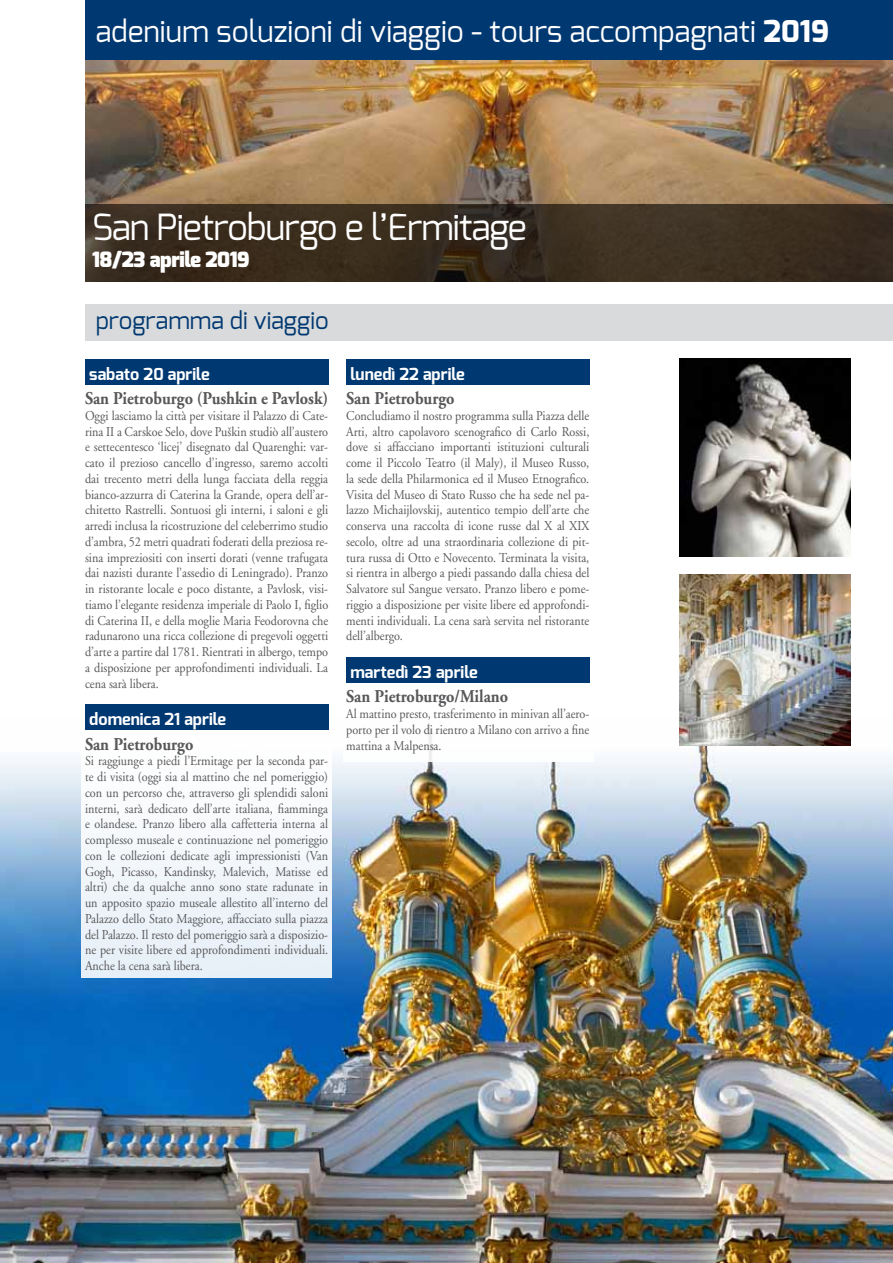
<style>
.page{position:relative;width:893px;height:1263px;background:#fff}
.page>*{position:absolute;margin:0;border:0;box-sizing:border-box;transform-origin:0 0}
.t1{font:36px "Exo";letter-spacing:-.025em;color:#fff}
.t2{font:30px "Exo";color:#fff}
.t3{font:24px "Exo";color:#003871}
.t4{font:900 21px "Exo";letter-spacing:-.025em;color:#fff}
.t5{font:700 18px "Adobe Garamond";color:#58585a;scale:.9 1}
.t6{font:700 16.5px "Exo";color:#fff}
.t7{font:13.5px/15.8px "Adobe Garamond";color:#58585a;text-align:justify;scale:.9 1}
.s1{font-weight:800}
</style>
<div class="page">
<img style="left:0;top:717px;width:893px;height:546px">
<img style="left:85px;top:60px;width:808px;height:144px">
<div style="left:85px;top:0;width:808px;height:60px;background:#003871"></div>
<svg style="left:85px;top:204px;width:808px;height:77px;background:#3a2d1f"></svg>
<div style="left:85px;top:304px;width:808px;height:36px;background:#d9dadb"></div>
<img style="left:679px;top:359px;width:171px;height:197px">
<div style="left:81px;top:508px;width:251px;height:470px;background:linear-gradient(to bottom,#fff,#edf3f9)"></div>
<div style="left:343px;top:508px;width:250px;height:253px;background:#fff"></div>
<div style="left:85px;top:359px;width:243px;height:25px;background:#003871"></div>
<div style="left:85px;top:704px;width:243px;height:26px;background:#003871"></div>
<div style="left:346px;top:359px;width:243px;height:25px;background:#003871"></div>
<div style="left:346px;top:657px;width:243px;height:25px;background:#003871"></div>
<img style="left:679px;top:574px;width:171px;height:172px">
<h2 class="t2" style="left:96px;top:12px;width:735px">adenium soluzioni di viaggio - tours accompagnati <span class="s1">2019</span></h2>
<h1 class="t1" style="left:92px;top:204px;width:436px">San Pietroburgo e l’Ermitage</h1>
<h3 class="t4" style="left:92px;top:246px;width:159px">18/23 aprile 2019</h3>
<h3 class="t3" style="left:96px;top:305px;width:235px">programma di viaggio</h3>
<p class="t6" style="left:89px;top:363px;width:122px">sabato 20 aprile</p>
<h3 class="t5" style="left:85px;top:388px;width:272px">San Pietroburgo (Pushkin e Pavlosk)</h3>
<p class="t7" style="left:85px;top:408px;width:272px">Oggi lasciamo la città per visitare il Palazzo di Cate&shy;rina II a Carskoe Selo, dove Puškin studiò all’austero e settecentesco ‘licej’ disegnato dal Quarenghi: var&shy;cato il prezioso cancello d’ingresso, saremo accolti dai trecento metri della lunga facciata della reggia bianco-azzurra di Caterina la Grande, opera dell’ar&shy;chitetto Rastrelli. Sontuosi gli interni, i saloni e gli arredi inclusa la ricostruzione del celeberrimo studio d’ambra, 52 metri quadrati foderati della preziosa re&shy;sina impreziositi con inserti dorati (venne trafugata dai nazisti durante l’assedio di Leningrado). Pranzo in ristorante locale e poco distante, a Pavlosk, visi&shy;tiamo l’elegante residenza imperiale di Paolo I, figlio di Caterina II, e della moglie Maria Feodorovna che radunarono una ricca collezione di pregevoli oggetti d’arte a partire dal 1781. Rientrati in albergo, tempo a disposizione per approfondimenti individuali. La cena sarà libera.</p>
<p class="t6" style="left:89px;top:709px;width:138px">domenica 21 aprile</p>
<h3 class="t5" style="left:85px;top:734px;width:122px">San Pietroburgo</h3>
<p class="t7" style="left:85px;top:753px;width:272px">Si raggiunge a piedi l’Ermitage per la seconda par&shy;te di visita (oggi sia al mattino che nel pomeriggio) con un percorso che, attraverso gli splendidi saloni interni, sarà dedicato dell’arte italiana, fiamminga e olandese. Pranzo libero alla caffetteria interna al complesso museale e continuazione nel pomeriggio con le collezioni dedicate agli impressionisti (Van Gogh, Picasso, Kandinsky, Malevich, Matisse ed altri) che da qualche anno sono state radunate in un apposito spazio museale allestito all’interno del Palazzo dello Stato Maggiore, affacciato sulla piazza del Palazzo. Il resto del pomeriggio sarà a disposizio&shy;ne per visite libere ed approfondimenti individuali.<br>Anche la cena sarà libera.</p>
<p class="t6" style="left:350px;top:363px;width:116px">lunedì 22 aprile</p>
<h3 class="t5" style="left:346px;top:388px;width:122px">San Pietroburgo</h3>
<p class="t7" style="left:346px;top:408px;width:272px">Concludiamo il nostro programma sulla Piazza delle Arti, altro capolavoro scenografico di Carlo Rossi, dove si affacciano importanti istituzioni culturali come il Piccolo Teatro (il Maly), il Museo Russo, la sede della Philarmonica ed il Museo Etnografico.<br>Visita del Museo di Stato Russo che ha sede nel pa&shy;lazzo Michaijlovskij, autentico tempio dell’arte che conserva una raccolta di icone russe dal X al XIX secolo, oltre ad una straordinaria collezione di pit&shy;tura russa di Otto e Novecento. Terminata la visita, si rientra in albergo a piedi passando dalla chiesa del Salvatore sul Sangue versato. Pranzo libero e pome&shy;riggio a disposizione per visite libere ed approfondi&shy;menti individuali. La cena sarà servita nel ristorante dell’albergo.</p>
<p class="t6" style="left:350px;top:661px;width:129px">martedì 23 aprile</p>
<h3 class="t5" style="left:346px;top:687px;width:181px">San Pietroburgo/Milano</h3>
<p class="t7" style="left:346px;top:706px;width:272px">Al mattino presto, trasferimento in minivan all’aero&shy;porto per il volo di rientro a Milano con arrivo a fine mattina a Malpensa.</p>
</div>
